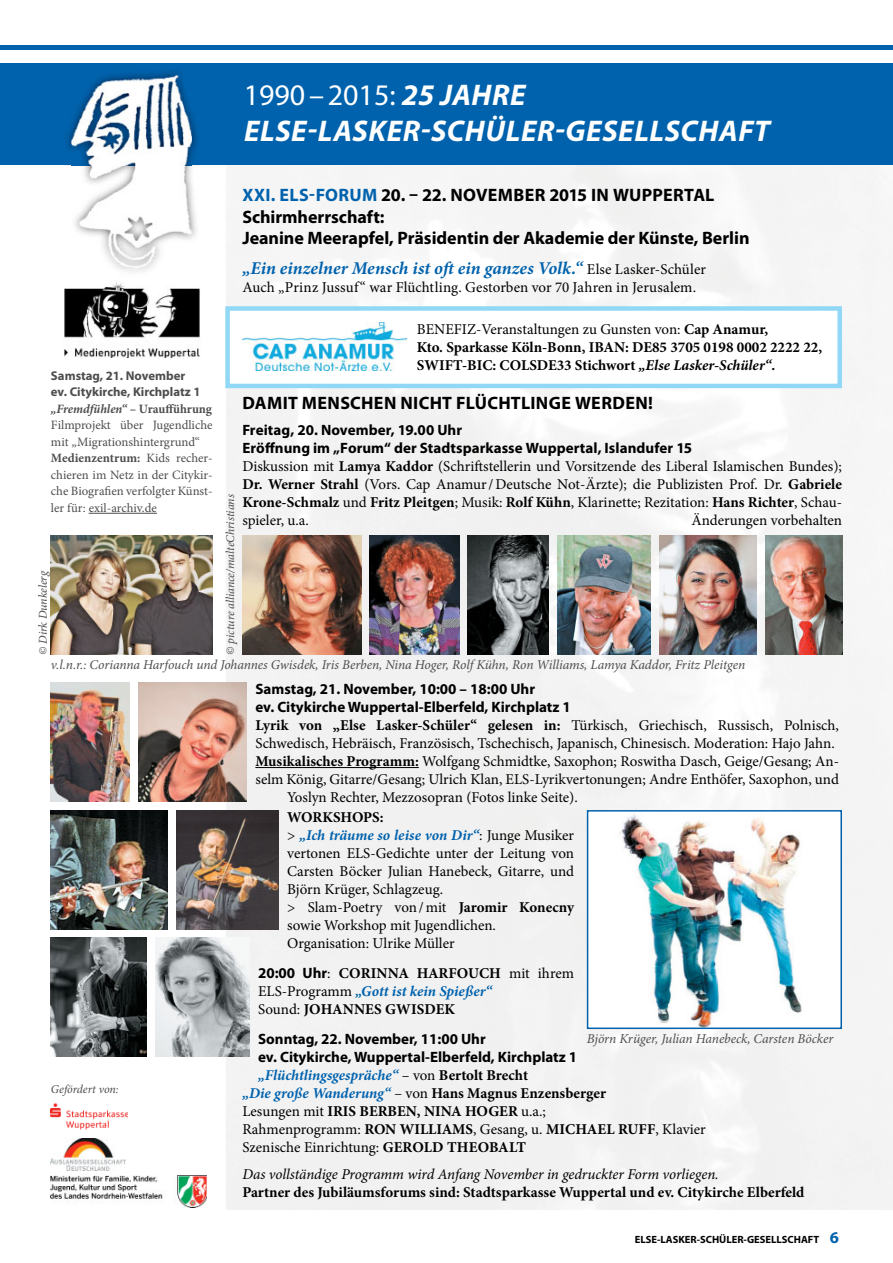
<style>
.page{position:relative;width:893px;height:1263px;background:#fff}
.page>*{position:absolute;margin:0;border:0;box-sizing:border-box;transform-origin:0 0}
.t1{font:italic 700 30px/36px "Myriad Pro";letter-spacing:.02em;color:#fff}
.t2{font:700 18px/21.6px "Myriad Pro";color:#000}
.t3{font:italic 700 18px "Minion Pro";color:#0062ad}
.t4{font:15px/18px "Minion Pro";color:#000}
.t5{font:700 15px/18px "Minion Pro";color:#000}
.t6{font:700 15px/18px "Myriad Pro";color:#000}
.t7{font:italic 15px "Minion Pro";letter-spacing:-.01em;color:#000}
.t8{font:italic 13.5px "Minion Pro";letter-spacing:-.005em;color:#4d4d4c}
.t9{font:12.75px/16.5px "Minion Pro";color:#4d4d4c}
.t10{font:700 12.75px/16.5px "Myriad Pro";color:#4d4d4c}
.t11{font:italic 12px "Minion Pro";letter-spacing:-.005em;color:#4d4d4c}
.t12{font:700 10.5px "Myriad Pro";color:#000}
.s1{font-weight:400;font-style:normal}
.s2{font-weight:700;font-style:italic}
.s3{font-weight:700}
.s4{color:#0062ad}
.s5{font-weight:400;font-style:normal;font-size:15px;color:#000}
.s6{font-weight:400}
.s7{font-style:italic}
.s8{font-weight:700;font-style:italic;color:#0062ad}
.s9{font-family:"Myriad Pro"}
.s10{font-style:italic;color:#0062ad}
.s11{font-size:16.5px;color:#0062ad}
</style>
<div class="page">
<img style="left:225px;top:165px;width:668px;height:1044px">
<hr style="left:0;top:46px;width:893px;height:4px;background:#0062ad">
<div style="left:0;top:64px;width:893px;height:101px;background:#0062ad"></div>
<hr style="left:89px;top:513px;width:68px;height:1px;background:#4d4d4c">
<img style="left:64px;top:282px;width:136px;height:76px">
<img style="left:177px;top:810px;width:102px;height:119px">
<img style="left:51px;top:810px;width:117px;height:119px">
<img style="left:138px;top:683px;width:109px;height:119px">
<img style="left:51px;top:683px;width:79px;height:119px">
<img style="left:51px;top:938px;width:96px;height:119px">
<img style="left:155px;top:938px;width:95px;height:119px">
<img style="left:765px;top:536px;width:77px;height:119px">
<img style="left:659px;top:536px;width:98px;height:119px">
<img style="left:242px;top:536px;width:119px;height:119px">
<img style="left:370px;top:536px;width:89px;height:119px">
<img style="left:468px;top:536px;width:80px;height:119px">
<img style="left:557px;top:536px;width:94px;height:119px">
<img style="left:51px;top:536px;width:162px;height:119px">
<div style="left:228px;top:308px;width:612px;height:78px;background:#fff"></div>
<div style="left:225px;top:306px;width:617px;height:82px;border:4px solid #90d8f6"></div>
<img style="left:243px;top:322px;width:163px;height:49px">
<img style="left:51px;top:1138px;width:74px;height:32px">
<img style="left:51px;top:1176px;width:156px;height:31px">
<img style="left:51px;top:1103px;width:77px;height:27px">
<img style="left:63px;top:71px;width:137px;height:201px">
<img style="left:72px;top:76px;width:120px;height:192px">
<hr style="left:255px;top:767px;width:164px;height:1px;background:#000">
<img style="left:590px;top:813px;width:249px;height:213px">
<div style="left:587px;top:810px;width:255px;height:219px;border:2px solid #0062ad"></div>
<h1 class="t1" style="left:244px;top:79px;width:528px"><span class="s1">1990 – 2015:</span> 25 JAHRE<br>ELSE-LASKER-SCHÜLER-GESELLSCHAFT</h1>
<p class="t10" style="left:51px;top:369px;width:151px">Samstag, 21. November ev. Citykirche, Kirchplatz 1</p>
<p class="t9" style="left:51px;top:402px;width:163px"><span class="s2">„Fremdfühlen“</span> <span class="s3">– Uraufführung<br></span>Filmprojekt über Jugendliche mit „Migrationshintergrund“<br><span class="s3">Medienzentrum:</span> Kids recher&shy;chieren im Netz in der Citykir&shy;che Biografien verfolgter Künst&shy;ler für: exil-archiv.de</p>
<p class="t11" style="left:38px;top:655px;width:85px;rotate:-90deg">© Dirk Dunkelerg</p>
<p class="t2" style="left:242px;top:186px;width:509px"><span class="s4">XXI. ELS-FORUM</span> 20. – 22. NOVEMBER 2015 IN WUPPERTAL<br>Schirmherrschaft:<br>Jeanine Meerapfel, Präsidentin der Akademie der Künste, Berlin</p>
<p class="t3" style="left:242px;top:261px;width:465px">„Ein einzelner Mensch ist oftein ganzes Volk.“ <span class="s5">Else Lasker-Schüler</span></p>
<p class="t4" style="left:242px;top:280px;width:455px">Auch „Prinz Jussuf“ war Flüchtling. Gestorben vor 70 Jahren in Jerusalem.</p>
<p class="t5" style="left:417px;top:322px;width:407px"><span class="s6">BENEFIZ-Veranstaltungen zu Gunsten von:</span> Cap Anamur,<br>Kto. Sparkasse Köln-Bonn, IBAN: DE85 3705 0198 0002 2222 22,<br>SWIFT-BIC: COLSDE33 Stichwort <span class="s7">„Else Lasker-Schüler“</span>.</p>
<p class="t2" style="left:243px;top:394px;width:412px">DAMIT MENSCHEN NICHT FLÜCHTLINGE WERDEN!</p>
<p class="t6" style="left:242px;top:422px;width:451px">Freitag, 20. November, 19.00 Uhr<br>Eröffnung im „Forum“ der Stadtsparkasse Wuppertal, Islandufer 15</p>
<p class="t4" style="left:242px;top:458px;width:601px;text-align:justify">Diskussion mit <span class="s3">Lamya Kaddor</span> (Schriftstellerin und Vorsitzende des Liberal Islamischen Bundes); <span class="s3">Dr. Werner Strahl</span> (Vors. Cap Anamur / Deutsche Not-Ärzte); die Publizisten Prof. Dr. <span class="s3">Gabriele Krone-Schmalz</span> und <span class="s3">Fritz Pleitgen</span>; Musik: <span class="s3">Rolf Kühn</span>, Klarinette; Rezitation: <span class="s3">Hans Richter</span>, Schau&shy;spieler, u.a.</p>
<p class="t11" style="left:225px;top:655px;width:162px;rotate:-90deg">© picture alliance/malteChristians</p>
<p class="t4" style="left:691px;top:512px;width:152px">Änderungen vorbehalten</p>
<p class="t8" style="left:51px;top:659px;width:696px">v.l.n.r.: Corianna Harfouch und Johannes Gwisdek, Iris Berben, Nina Hoger, Rolf Kühn, Ron Williams, Lamya Kaddor, Fritz Pleitgen</p>
<p class="t11" style="left:51px;top:1085px;width:69px">Gefördert von:</p>
<p class="t6" style="left:255px;top:681px;width:317px">Samstag, 21. November, 10:00 – 18:00 Uhr<br>ev. Citykirche Wuppertal-Elberfeld, Kirchplatz 1</p>
<p class="t5" style="left:255px;top:718px;width:585px">Lyrik von „Else Lasker-Schüler“ gelesen in: <span class="s6">Türkisch, Griechisch, Russisch, Polnisch,</span></p>
<p class="t4" style="left:255px;top:736px;width:581px">Schwedisch, Hebräisch, Französisch, Tschechisch, Japanisch, Chinesisch. Moderation: Hajo Jahn.</p>
<p class="t4" style="left:255px;top:754px;width:585px"><span class="s3">Musikalisches Programm:</span> Wolfgang Schmidtke, Saxophon; Roswitha Dasch, Geige/Gesang; An-</p>
<p class="t4" style="left:255px;top:772px;width:585px">selm König, Gitarre/Gesang; Ulrich Klan, ELS-Lyrikvertonungen; Andre Enthöfer, Saxophon, und</p>
<p class="t4" style="left:287px;top:790px;width:292px">Yoslyn Rechter, Mezzosopran (Fotos linke Seite).</p>
<p class="t4" style="left:287px;top:809px;width:288px"><span class="s3">WORKSHOPS:<br></span>&gt; <span class="s8">„Ich träume so leise von Dir“</span>: Junge Musiker vertonen ELS-Gedichte unter der Leitung von Carsten Böcker Julian Hanebeck, Gitarre, und Björn Krüger, Schlagzeug.<br>&gt; Slam-Poetry von / mit <span class="s3">Jaromir Konecny </span>sowie Workshop mit Jugendlichen.<br>Organisation: Ulrike Müller</p>
<p class="t5" style="left:258px;top:965px;width:317px"><span class="s9">20:00 Uhr</span><span class="s6">:</span> CORINNA HARFOUCH <span class="s6">mit ihrem<br>ELS-Programm</span> <span class="s10">„Gott ist kein Spießer“<br></span><span class="s6">Sound:</span> JOHANNES GWISDEK</p>
<p class="t6" style="left:258px;top:1031px;width:321px">Sonntag, 22. November, 11:00 Uhr<br>ev. Citykirche, Wuppertal-Elberfeld, Kirchplatz 1</p>
<p class="t5" style="left:242px;top:1067px;width:465px;text-indent:16px"><span class="s10">„Flüchtlingsgespräche“</span> <span class="s6">– von</span> Bertolt Brecht<br><span class="s10">„Die große Wanderung“</span> <span class="s6">– von</span> Hans Magnus Enzensberger<br><span class="s6">Lesungen mit</span> IRIS BERBEN, NINA HOGER <span class="s6">u.a.;<br>Rahmenprogramm:</span> RON WILLIAMS<span class="s6">, Gesang, u.</span> MICHAEL RUFF<span class="s6">, Klavier Szenische Einrichtung:</span> GEROLD THEOBALT</p>
<p class="t7" style="left:242px;top:1168px;width:478px">Das vollständige Programm wird Anfang November in gedruckter Form vorliegen.</p>
<p class="t5" style="left:242px;top:1184px;width:564px">Partner des Jubiläumsforums sind: Stadtsparkasse Wuppertal und ev. Citykirche Elberfeld</p>
<p class="t8" style="left:587px;top:1034px;width:248px">Björn Krüger, Julian Hanebeck, Carsten Böcker</p>
<p class="t12" style="left:635px;top:1235px;width:206px">ELSE-LASKER-SCHÜLER-GESELLSCHAFT <span class="s11">6</span></p>
</div>
